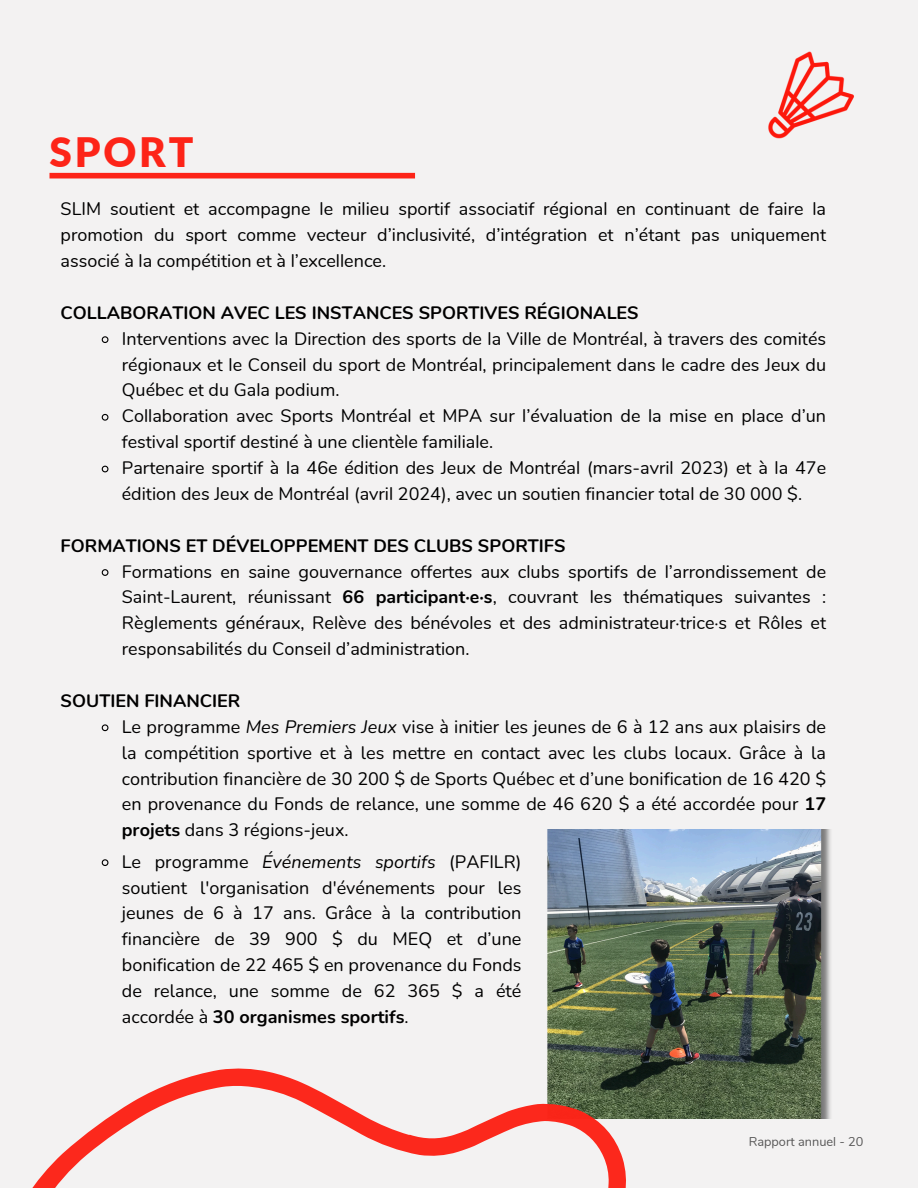
<style>
.page{position:relative;width:918px;height:1188px;background:#f3f2f2}
.page>*{position:absolute;margin:0;border:0;box-sizing:border-box;transform-origin:0 0}
.t1{font:900 40.5px "Lato";letter-spacing:.07em;color:#fd2418}
.t2{font:18px/25.8px "Nunito";color:#000;text-align:justify}
.t3{font:700 18px "Nunito";color:#000}
.t4{font:12.75px "Nunito";color:#000}
.s1{font-weight:700}
.s2{font-style:italic}
</style>
<div class="page">
<img style="left:768px;top:51px;width:86px;height:88px">
<div style="left:50px;top:173px;width:365px;height:5px;background:#fd2418"></div>
<svg style="left:101px;top:336px;width:8px;height:7px"></svg>
<svg style="left:101px;top:413px;width:8px;height:8px"></svg>
<svg style="left:101px;top:465px;width:8px;height:8px"></svg>
<svg style="left:101px;top:569px;width:8px;height:7px"></svg>
<svg style="left:101px;top:724px;width:8px;height:8px"></svg>
<img style="left:547px;top:829px;width:284px;height:289px">
<svg style="left:101px;top:859px;width:8px;height:7px"></svg>
<svg style="left:32px;top:1005px;width:686px;height:183px"></svg>
<p class="t1" style="left:50px;top:127px;width:146px">SPORT</p>
<p class="t2" style="left:61px;top:197px;width:767px">SLIM soutient et accompagne le milieu sportif associatif régional en continuant de faire la promotion du sport comme vecteur d’inclusivité, d’intégration et n’étant pas uniquement associé à la compétition et à l’excellence.</p>
<p class="t3" style="left:61px;top:301px;width:580px">COLLABORATION AVEC LES INSTANCES SPORTIVES RÉGIONALES</p>
<p class="t2" style="left:122px;top:326px;width:706px;text-align:left">Interventions avec la Direction des sports de la Ville de Montréal, à travers des comités régionaux et le Conseil du sport de Montréal, principalement dans le cadre des Jeux du Québec et du Gala podium.<br>Collaboration avec Sports Montréal et MPA sur l’évaluation de la mise en place d’un festival sportif destiné à une clientèle familiale.<br>Partenaire sportif à la 46e édition des Jeux de Montréal (mars-avril 2023) et à la 47e édition des Jeux de Montréal (avril 2024), avec un soutien financier total de 30 000 $.</p>
<p class="t3" style="left:61px;top:534px;width:506px">FORMATIONS ET DÉVELOPPEMENT DES CLUBS SPORTIFS</p>
<p class="t2" style="left:122px;top:559px;width:706px">Formations en saine gouvernance offertes aux clubs sportifs de l’arrondissement de Saint-Laurent, réunissant <span class="s1">66 participant·e·s</span>, couvrant les thématiques suivantes :<br>Règlements généraux, Relève des bénévoles et des administrateur·trice·s et Rôles et responsabilités du Conseil d’administration.</p>
<p class="t2" style="left:122px;top:688px;width:706px;text-align:left;text-indent:-61px"><span class="s1">SOUTIEN FINANCIER<br></span>Le programme <span class="s2">Mes Premiers Jeux</span> vise à initier les jeunes de 6 à 12 ans aux plaisirs de la compétition sportive et à les mettre en contact avec les clubs locaux. Grâce à la contribution financière de 30 200 $ de Sports Québec et d’une bonification de 16 420 $ en provenance du Fonds de relance, une somme de 46 620 $ a été accordée pour <span class="s1">17 projets</span> dans 3 régions-jeux.</p>
<p class="t2" style="left:122px;top:849px;width:401px">Le programme <span class="s2">Événements sportifs</span> (PAFILR) soutient l'organisation d'événements pour les jeunes de 6 à 17 ans. Grâce à la contribution financière de 39 900 $ du MEQ et d’une bonification de 22 465 $ en provenance du Fonds de relance, une somme de 62 365 $ a été accordée à <span class="s1">30 organismes sportifs</span>.</p>
<p class="t4" style="left:749px;top:1133px;width:116px">Rapport annuel - 20</p>
</div>
